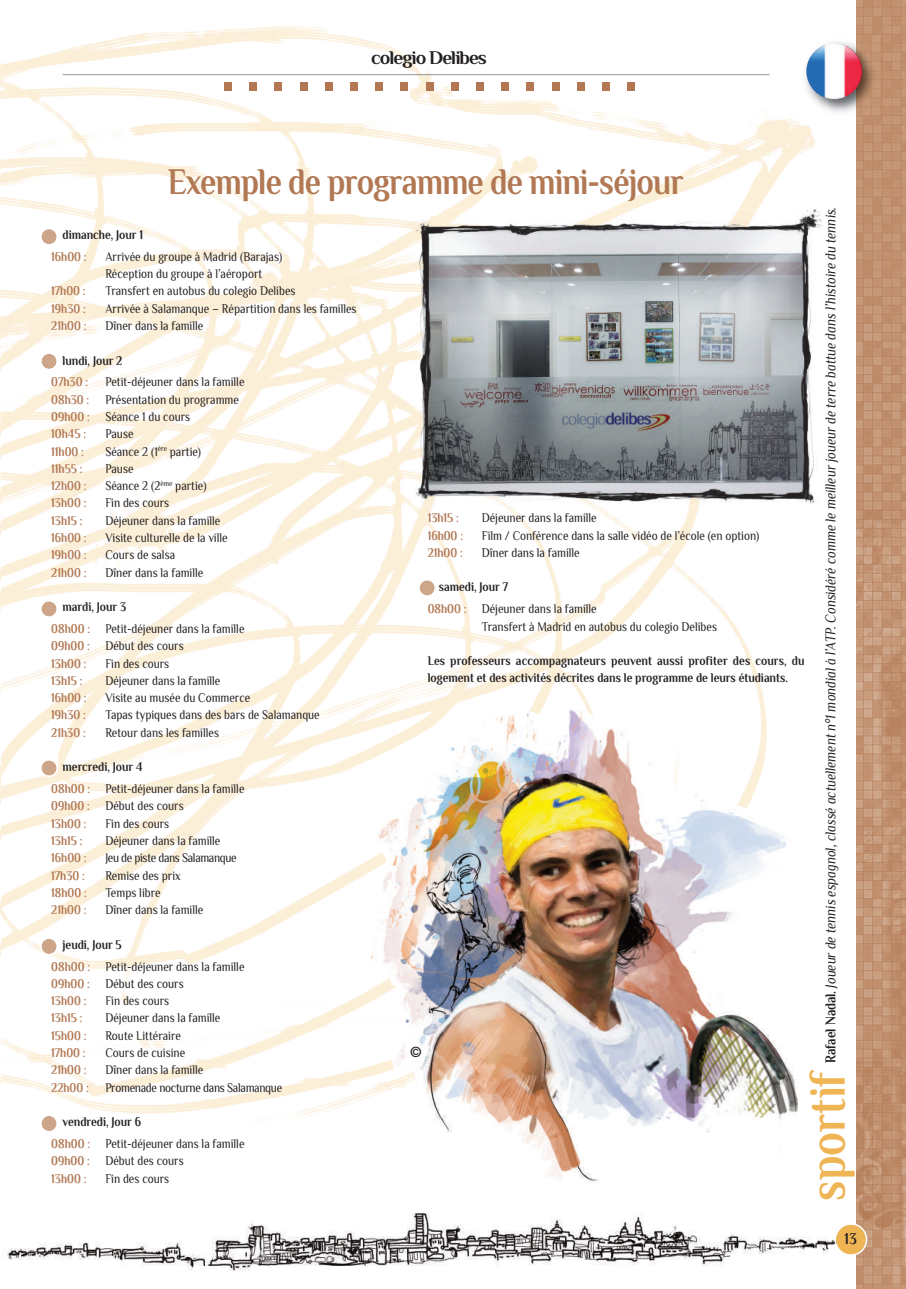
<style>
.page{position:relative;width:906px;height:1289px;background:#fff}
.page>*{position:absolute;margin:0;border:0;box-sizing:border-box;transform-origin:0 0}
.t1{font:700 52.65px "Philosopher";color:#efb454;scale:.82 1}
.t2{font:700 37.5px "Philosopher";letter-spacing:-.025em;color:#b17853;scale:.85 1}
.t3{font:700 19.35px "Philosopher";letter-spacing:-.05em;color:#231f20}
.t4{font:700 16.5px "Philosopher";color:#231f20;scale:.82 1}
.t5{font:italic 15px "Philosopher";color:#231f20;scale:.85 1}
.t6{font:14.7px "Frutiger";color:#231f20}
.t7{font:13.35px/17.2px "Philosopher";color:#231f20;scale:.85 1}
.t8{font:700 13.35px "Philosopher";color:#b17853;scale:.85 1}
.t9{font:700 13.35px/17.2px "Philosopher";color:#231f20;scale:.85 1}
.t10{font:13.35px/17.2px "Philosopher";letter-spacing:-.025em;color:#231f20;scale:.85 1}
.t11{font:13.35px "Philosopher";letter-spacing:-.03em;color:#231f20;scale:.85 1}
.s1{font-weight:700;color:#b17853}
.s2{font-weight:700}
.s3{font-weight:700;font-style:normal}
</style>
<div class="page">
<img style="left:0;top:65px;width:1px;height:1020px">
<img style="left:856px;top:0;width:50px;height:1288px">
<img style="left:1px;top:26px;width:822px;height:1245px">
<hr style="left:63px;top:74px;width:706px;height:1px;background:#939598">
<img style="left:799px;top:36px;width:83px;height:83px">
<img style="left:806px;top:43px;width:56px;height:56px;border-radius:50%">
<div style="left:224px;top:82px;width:8px;height:8px;background:#b17853"></div>
<div style="left:249px;top:82px;width:8px;height:8px;background:#b17853"></div>
<div style="left:274px;top:82px;width:8px;height:8px;background:#b17853"></div>
<div style="left:300px;top:82px;width:7px;height:8px;background:#b17853"></div>
<div style="left:325px;top:82px;width:8px;height:8px;background:#b17853"></div>
<div style="left:350px;top:82px;width:8px;height:8px;background:#b17853"></div>
<div style="left:375px;top:82px;width:8px;height:8px;background:#b17853"></div>
<div style="left:400px;top:82px;width:8px;height:8px;background:#b17853"></div>
<div style="left:426px;top:82px;width:7px;height:8px;background:#b17853"></div>
<div style="left:451px;top:82px;width:7px;height:8px;background:#b17853"></div>
<div style="left:476px;top:82px;width:8px;height:8px;background:#b17853"></div>
<div style="left:501px;top:82px;width:8px;height:8px;background:#b17853"></div>
<div style="left:526px;top:82px;width:8px;height:8px;background:#b17853"></div>
<div style="left:552px;top:82px;width:7px;height:8px;background:#b17853"></div>
<div style="left:577px;top:82px;width:7px;height:8px;background:#b17853"></div>
<div style="left:602px;top:82px;width:8px;height:8px;background:#b17853"></div>
<div style="left:627px;top:82px;width:8px;height:8px;background:#b17853"></div>
<img style="left:4px;top:1207px;width:830px;height:62px">
<svg style="left:40px;top:228px;width:18px;height:18px"></svg>
<svg style="left:40px;top:352px;width:18px;height:18px"></svg>
<svg style="left:40px;top:600px;width:18px;height:18px"></svg>
<svg style="left:418px;top:579px;width:18px;height:18px"></svg>
<svg style="left:40px;top:759px;width:18px;height:18px"></svg>
<svg style="left:40px;top:937px;width:18px;height:18px"></svg>
<svg style="left:40px;top:1114px;width:18px;height:18px"></svg>
<svg style="left:834px;top:1223px;width:33px;height:32px"></svg>
<img style="left:371px;top:700px;width:426px;height:500px">
<img style="left:415px;top:208px;width:407px;height:297px">
<h3 class="t3" style="left:371px;top:47px;width:117px">colegio Delibes</h3>
<h2 class="t2" style="left:168px;top:162px;width:608px">Exemple de programme de mini-séjour</h2>
<p class="t9" style="left:63px;top:226px;width:96px">dimanche, Jour 1</p>
<p class="t8" style="left:51px;top:249px;width:43px">16h00 :</p>
<p class="t7" style="left:105px;top:248px;width:210px">Arrivée du groupe à Madrid (Barajas)<br>Réception du groupe à l’aéroport</p>
<p class="t8" style="left:51px;top:284px;width:42px">17h00 :</p>
<p class="t7" style="left:105px;top:282px;width:225px">Transfert en autobus du colegio Delibes</p>
<p class="t8" style="left:51px;top:301px;width:42px">19h30 :</p>
<p class="t7" style="left:105px;top:300px;width:297px">Arrivée à Salamanque – Répartition dans les familles</p>
<p class="t8" style="left:51px;top:318px;width:43px">21h00 :</p>
<p class="t7" style="left:105px;top:317px;width:117px">Dîner dans la famille</p>
<p class="t9" style="left:63px;top:352px;width:72px">lundi, Jour 2</p>
<p class="t8" style="left:51px;top:375px;width:45px">07h30 :</p>
<p class="t7" style="left:51px;top:373px;width:229px;text-indent:54px">Petit-déjeuner dans la famille<br><span class="s1">08h30 :</span> Présentation du programme<br><span class="s1">09h00 :</span> Séance 1 du cours<br><span class="s1">10h45 :</span></p>
<p class="t7" style="left:105px;top:425px;width:35px">Pause</p>
<p class="t8" style="left:51px;top:444px;width:40px">11h00 :</p>
<p class="t7" style="left:105px;top:442px;width:114px">Séance 2 (1<sup>ère</sup> partie)</p>
<p class="t8" style="left:51px;top:461px;width:38px">11h55 :</p>
<p class="t7" style="left:105px;top:460px;width:35px">Pause</p>
<p class="t8" style="left:51px;top:478px;width:43px">12h00 :</p>
<p class="t7" style="left:105px;top:477px;width:120px">Séance 2 (2<sup>ème</sup> partie)</p>
<p class="t8" style="left:51px;top:496px;width:43px">13h00 :</p>
<p class="t7" style="left:105px;top:494px;width:77px">Fin des cours</p>
<p class="t8" style="left:51px;top:513px;width:38px">13h15 :</p>
<p class="t7" style="left:105px;top:512px;width:137px">Déjeuner dans la famille</p>
<p class="t8" style="left:51px;top:530px;width:43px">16h00 :</p>
<p class="t7" style="left:105px;top:529px;width:145px">Visite culturelle de la ville</p>
<p class="t8" style="left:51px;top:548px;width:43px">19h00 :</p>
<p class="t7" style="left:105px;top:546px;width:84px">Cours de salsa</p>
<p class="t8" style="left:51px;top:565px;width:43px">21h00 :</p>
<p class="t7" style="left:105px;top:563px;width:117px">Dîner dans la famille</p>
<p class="t7" style="left:51px;top:596px;width:229px;line-height:21.8px;text-indent:11px"><span class="s2">mardi, Jour 3<br></span><span class="s1">08h00 :</span> Petit-déjeuner dans la famille</p>
<p class="t7" style="left:51px;top:637px;width:157px"><span class="s1">09h00 :</span> Début des cours<br><span class="s1">13h00 :</span></p>
<p class="t7" style="left:105px;top:654px;width:77px">Fin des cours</p>
<p class="t8" style="left:51px;top:673px;width:38px">13h15 :</p>
<p class="t7" style="left:105px;top:672px;width:137px">Déjeuner dans la famille</p>
<p class="t8" style="left:51px;top:690px;width:43px">16h00 :</p>
<p class="t7" style="left:105px;top:689px;width:172px">Visite au musée du Commerce</p>
<p class="t8" style="left:51px;top:708px;width:42px">19h30 :</p>
<p class="t7" style="left:105px;top:706px;width:254px">Tapas typiques dans des bars de Salamanque</p>
<p class="t8" style="left:51px;top:725px;width:42px">21h30 :</p>
<p class="t7" style="left:105px;top:724px;width:135px">Retour dans les familles</p>
<p class="t7" style="left:51px;top:756px;width:229px;line-height:21.8px;text-indent:11px"><span class="s2">mercredi, Jour 4<br></span><span class="s1">08h00 :</span> Petit-déjeuner dans la famille</p>
<p class="t7" style="left:51px;top:797px;width:157px"><span class="s1">09h00 :</span> Début des cours<br><span class="s1">13h00 :</span></p>
<p class="t7" style="left:105px;top:814px;width:77px">Fin des cours</p>
<p class="t8" style="left:51px;top:833px;width:38px">13h15 :</p>
<p class="t7" style="left:105px;top:832px;width:137px">Déjeuner dans la famille</p>
<p class="t8" style="left:51px;top:850px;width:43px">16h00 :</p>
<p class="t11" style="left:105px;top:851px;width:156px">Jeu de piste dans Salamanque</p>
<p class="t8" style="left:51px;top:868px;width:41px">17h30 :</p>
<p class="t7" style="left:105px;top:866px;width:90px">Remise des prix</p>
<p class="t8" style="left:51px;top:885px;width:43px">18h00 :</p>
<p class="t7" style="left:105px;top:884px;width:66px">Temps libre</p>
<p class="t8" style="left:51px;top:902px;width:43px">21h00 :</p>
<p class="t7" style="left:105px;top:901px;width:117px">Dîner dans la famille</p>
<p class="t7" style="left:51px;top:933px;width:229px;line-height:21.8px;text-indent:11px"><span class="s2">jeudi, Jour 5<br></span><span class="s1">08h00 :</span> Petit-déjeuner dans la famille</p>
<p class="t7" style="left:51px;top:974px;width:157px"><span class="s1">09h00 :</span> Début des cours<br><span class="s1">13h00 :</span></p>
<p class="t7" style="left:105px;top:992px;width:77px">Fin des cours</p>
<p class="t8" style="left:51px;top:1010px;width:38px">13h15 :</p>
<p class="t7" style="left:105px;top:1009px;width:137px">Déjeuner dans la famille</p>
<p class="t8" style="left:51px;top:1028px;width:43px">15h00 :</p>
<p class="t7" style="left:105px;top:1026px;width:90px">Route Littéraire</p>
<p class="t8" style="left:51px;top:1045px;width:42px">17h00 :</p>
<p class="t7" style="left:105px;top:1044px;width:95px">Cours de cuisine</p>
<p class="t8" style="left:51px;top:1062px;width:43px">21h00 :</p>
<p class="t10" style="left:51px;top:1061px;width:273px;text-indent:54px">Dîner dans la famille<br><span class="s1">22h00 :</span> Promenade nocturne dans Salamanque</p>
<p class="t7" style="left:51px;top:1111px;width:229px;line-height:21.8px;text-indent:11px"><span class="s2">vendredi, Jour 6<br></span><span class="s1">08h00 :</span> Petit-déjeuner dans la famille</p>
<p class="t7" style="left:51px;top:1152px;width:157px"><span class="s1">09h00 :</span> Début des cours<br><span class="s1">13h00 :</span></p>
<p class="t7" style="left:105px;top:1169px;width:77px">Fin des cours</p>
<p class="t5" style="left:822px;top:1063px;width:1009px;rotate:-90deg"><span class="s3">Rafael Nadal.</span> Joueur de tennis espagnol, classé actuellement n°1 mondial à l’ATP. Considéré comme le meilleur joueur de terre battue dans l’histoire du tennis.</p>
<h1 class="t1" style="left:799px;top:1200px;width:161px;rotate:-90deg">sportif</h1>
<p class="t4" style="left:844px;top:1229px;width:17px">13</p>
<p class="t8" style="left:428px;top:510px;width:38px">13h15 :</p>
<p class="t7" style="left:482px;top:509px;width:137px">Déjeuner dans la famille</p>
<p class="t8" style="left:428px;top:528px;width:43px">16h00 :</p>
<p class="t7" style="left:482px;top:526px;width:328px">Film / Conférence dans la salle vidéo de l’école (en option)</p>
<p class="t8" style="left:428px;top:545px;width:43px">21h00 :</p>
<p class="t7" style="left:482px;top:544px;width:117px">Dîner dans la famille</p>
<p class="t7" style="left:428px;top:576px;width:200px;line-height:21.8px;text-indent:11px"><span class="s2">samedi, Jour 7<br></span><span class="s1">08h00 :</span> Déjeuner dans la famille</p>
<p class="t7" style="left:482px;top:617px;width:278px">Transfert à Madrid en autobus du colegio Delibes</p>
<p class="t9" style="left:428px;top:652px;width:445px">Les professeurs accompagnateurs peuvent aussi profiter des cours, du logement et des activités décrites dans le programme de leurs étudiants.</p>
<p class="t6" style="left:410px;top:1045px;width:13px">©</p>
</div>
